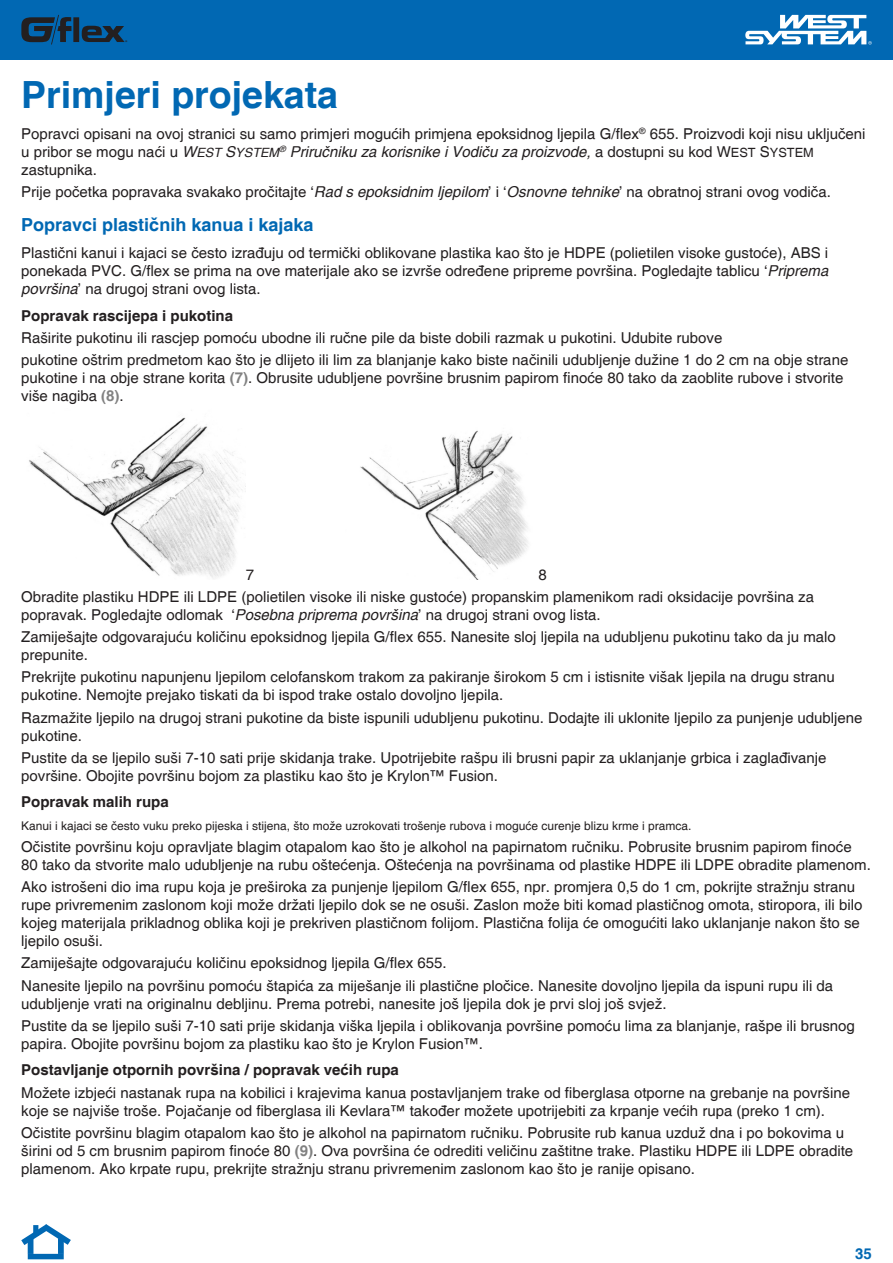
<style>
.page{position:relative;width:893px;height:1263px;background:#fff}
.page>*{position:absolute;margin:0;border:0;box-sizing:border-box;transform-origin:0 0}
.t1{font:700 37.5px "Helvetica";color:#0168b3}
.t2{font:700 18px "Helvetica";color:#0168b3}
.t3{font:15px/18px "Helvetica";color:#231f20}
.t4{font:700 15px "Helvetica";color:#231f20}
.t5{font:700 15px "Helvetica";color:#0168b3}
.t6{font:12px "Helvetica";color:#231f20}
.t7{font:600 5.4px "Myriad Pro";color:#231f20}
.s1{font-style:italic}
.s2{font-style:italic;font-size:12.75px}
.s3{font-size:12.75px}
.s4{font-weight:700;color:#818181}
</style>
<div class="page">
<div style="left:0;top:0;width:893px;height:60px;background:#0168b3"></div>
<svg style="left:745px;top:15px;width:127px;height:30px"></svg>
<svg style="left:21px;top:15px;width:104px;height:29px"></svg>
<div style="left:28px;top:1238px;width:5px;height:16px;background:#0168b3"></div>
<svg style="left:21px;top:1224px;width:50px;height:26px"></svg>
<div style="left:28px;top:1254px;width:36px;height:5px;background:#0168b3"></div>
<div style="left:58px;top:1238px;width:6px;height:16px;background:#0168b3"></div>
<img style="left:29px;top:417px;width:217px;height:162px">
<img style="left:360px;top:430px;width:168px;height:149px">
<p class="t7" style="left:125px;top:38px;width:4px">®</p>
<h1 class="t1" style="left:21px;top:72px;width:318px">Primjeri projekata</h1>
<p class="t3" style="left:21px;top:125px;width:846px">Popravci opisani na ovoj stranici su samo primjeri mogućih primjena epoksidnog ljepila G/flex<sup>®</sup> 655. Proizvodi koji nisu uključeni u pribor se mogu naći u <span class="s1">W</span><span class="s2">EST</span> <span class="s1">S</span><span class="s2">YSTEM</span><sup>®</sup> <span class="s1">Priručniku za korisnike i Vodiču za proizvode,</span> a dostupni su kod W<span class="s3">EST</span> S<span class="s3">YSTEM </span>zastupnika.</p>
<p class="t3" style="left:21px;top:183px;width:811px">Prije početka popravaka svakako pročitajte ‘<span class="s1">Rad s epoksidnim ljepilom</span>’ i ‘<span class="s1">Osnovne tehnike</span>’ na obratnoj strani ovog vodiča.</p>
<p class="t2" style="left:21px;top:214px;width:294px">Popravci plastičnih kanua i kajaka</p>
<p class="t3" style="left:21px;top:244px;width:809px;text-align:justify">Plastični kanui i kajaci se često izrađuju od termički oblikovane plastika kao što je HDPE (polietilen visoke gustoće), ABS i ponekada PVC. G/flex se prima na ove materijale ako se izvrše određene pripreme površina. Pogledajte tablicu ‘<span class="s1">Priprema površina</span>’ na drugoj strani ovog lista.</p>
<p class="t4" style="left:21px;top:306px;width:213px">Popravak rascijepa i pukotina</p>
<p class="t3" style="left:21px;top:327px;width:829px;line-height:22.2px">Raširite pukotinu ili rascjep pomoću ubodne ili ručne pile da biste dobili razmak u pukotini. Udubite rubove<br>pukotine oštrim predmetom kao što je dlijeto ili lim za blanjanje kako biste načinili udubljenje dužine 1 do 2 cm na obje strane</p>
<p class="t3" style="left:21px;top:369px;width:824px">pukotine i na obje strane korita <span class="s4">(7)</span>. Obrusite udubljene površine brusnim papirom finoće 80 tako da zaoblite rubove i stvorite više nagiba <span class="s4">(8)</span>.</p>
<p class="t3" style="left:21px;top:564px;width:794px;line-height:22.2px;text-indent:517px">8<br>Obradite plastiku HDPE ili LDPE (polietilen visoke ili niske gustoće) propanskim plamenikom radi oksidacije površina za</p>
<p class="t3" style="left:21px;top:604px;width:816px;line-height:22.2px">popravak. Pogledajte odlomak ‘<span class="s1">Posebna priprema površina</span>’ na drugoj strani ovog lista.<br>Zamiješajte odgovarajuću količinu epoksidnog ljepila G/flex 655. Nanesite sloj ljepila na udubljenu pukotinu tako da ju malo</p>
<p class="t3" style="left:21px;top:644px;width:815px;line-height:22.2px">prepunite.<br>Prekrijte pukotinu napunjenu ljepilom celofanskom trakom za pakiranje širokom 5 cm i istisnite višak ljepila na drugu stranu</p>
<p class="t3" style="left:21px;top:684px;width:843px;line-height:22.2px">pukotine. Nemojte prejako tiskati da bi ispod trake ostalo dovoljno ljepila.<br>Razmažite ljepilo na drugoj strani pukotine da biste ispunili udubljenu pukotinu. Dodajte ili uklonite ljepilo za punjenje udubljene</p>
<p class="t3" style="left:21px;top:725px;width:807px;line-height:22.2px">pukotine.<br>Pustite da se ljepilo suši 7-10 sati prije skidanja trake. Upotrijebite rašpu ili brusni papir za uklanjanje grbica i zaglađivanje</p>
<p class="t3" style="left:21px;top:767px;width:478px">površine. Obojite površinu bojom za plastiku kao što je Krylon™ Fusion.</p>
<p class="t4" style="left:21px;top:793px;width:149px">Popravak malih rupa</p>
<p class="t6" style="left:21px;top:818px;width:672px">Kanui i kajaci se često vuku preko pijeska i stijena, što može uzrokovati trošenje rubova i moguće curenje blizu krme i pramca.</p>
<p class="t3" style="left:21px;top:838px;width:851px">Očistite površinu koju opravljate blagim otapalom kao što je alkohol na papirnatom ručniku. Pobrusite brusnim papirom finoće<br>80 tako da stvorite malo udubljenje na rubu oštećenja. Oštećenja na površinama od plastike HDPE ili LDPE obradite plamenom.</p>
<p class="t3" style="left:21px;top:878px;width:843px">Ako istrošeni dio ima rupu koja je preširoka za punjenje ljepilom G/flex 655, npr. promjera 0,5 do 1 cm, pokrijte stražnju stranu rupe privremenim zaslonom koji može držati ljepilo dok se ne osuši. Zaslon može biti komad plastičnog omota, stiropora, ili bilo kojeg materijala prikladnog oblika koji je prekriven plastičnom folijom. Plastična folija će omogućiti lako uklanjanje nakon što se ljepilo osuši.</p>
<p class="t3" style="left:21px;top:952px;width:813px;line-height:22.2px">Zamiješajte odgovarajuću količinu epoksidnog ljepila G/flex 655.<br>Nanesite ljepilo na površinu pomoću štapića za miješanje ili plastične pločice. Nanesite dovoljno ljepila da ispuni rupu ili da</p>
<p class="t3" style="left:21px;top:993px;width:835px;line-height:22.2px">udubljenje vrati na originalnu debljinu. Prema potrebi, nanesite još ljepila dok je prvi sloj još svjež.<br>Pustite da se ljepilo suši 7-10 sati prije skidanja viška ljepila i oblikovanja površine pomoću lima za blanjanje, rašpe ili brusnog</p>
<p class="t3" style="left:21px;top:1035px;width:463px">papira. Obojite površinu bojom za plastiku kao što je Krylon Fusion™.</p>
<p class="t4" style="left:21px;top:1061px;width:379px">Postavljanje otpornih površina / popravak većih rupa</p>
<p class="t3" style="left:21px;top:1084px;width:830px">Možete izbjeći nastanak rupa na kobilici i krajevima kanua postavljanjem trake od fiberglasa otporne na grebanje na površine koje se najviše troše. Pojačanje od fiberglasa ili Kevlara™ također možete upotrijebiti za krpanje većih rupa (preko 1 cm).</p>
<p class="t3" style="left:21px;top:1124px;width:833px">Očistite površinu blagim otapalom kao što je alkohol na papirnatom ručniku. Pobrusite rub kanua uzduž dna i po bokovima u širini od 5 cm brusnim papirom finoće 80 <span class="s4">(9)</span>. Ova površina će odrediti veličinu zaštitne trake. Plastiku HDPE ili LDPE obradite plamenom. Ako krpate rupu, prekrijte stražnju stranu privremenim zaslonom kao što je ranije opisano.</p>
<p class="t3" style="left:246px;top:566px;width:10px">7</p>
<p class="t5" style="left:855px;top:1244px;width:18px">35</p>
</div>
